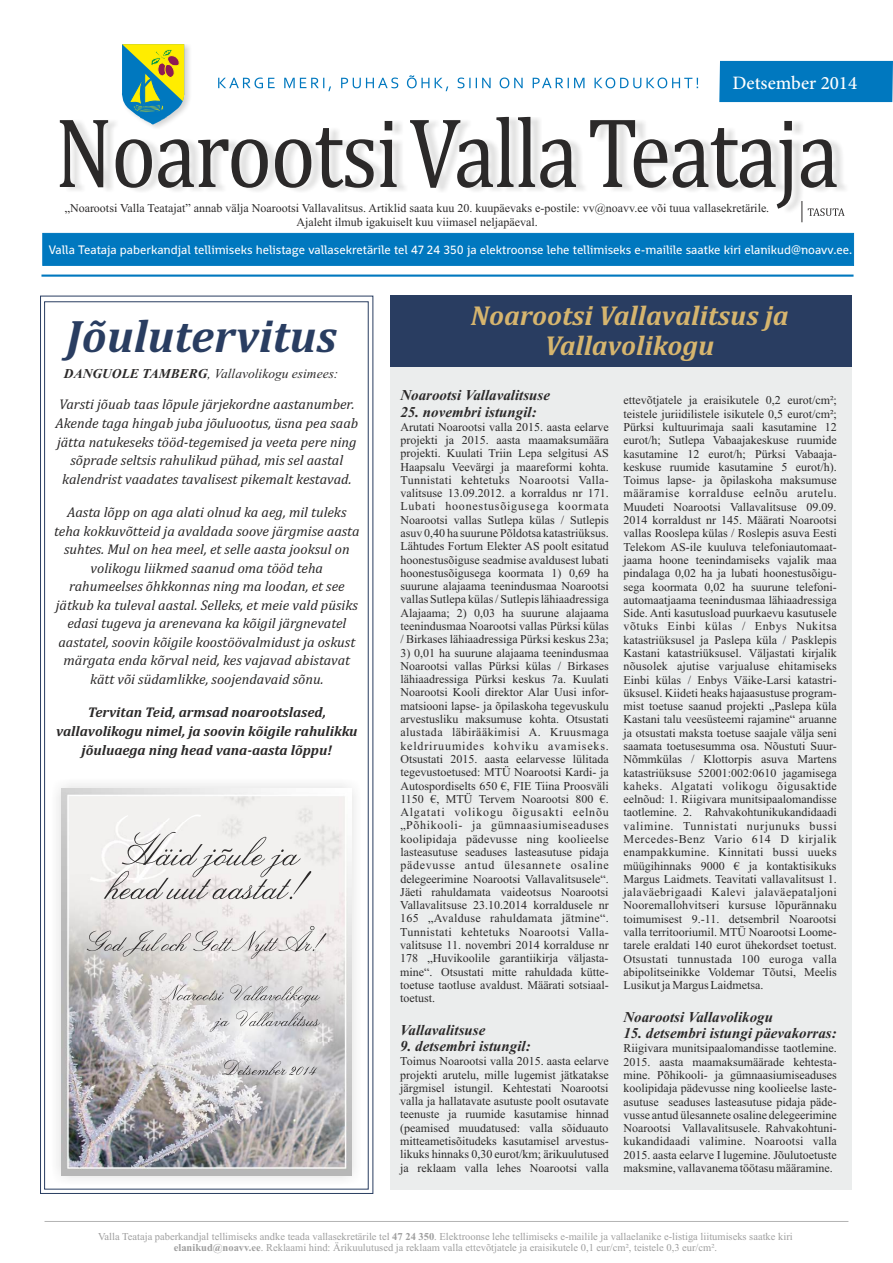
<style>
.page{position:relative;width:893px;height:1263px;background:#fff}
.page>*{position:absolute;margin:0;border:0;box-sizing:border-box;transform-origin:0 0}
.t1{font:italic 700 46.2px "Cambria";color:#293d61}
.t2{font:italic 700 27.75px/29.5px "Cambria";color:#d6b56e;text-align:center}
.t3{font:500 18.9px "Minion Pro";color:#fff}
.t4{font:italic 700 15px "Times New Roman";color:#2b2929}
.t5{font:italic 14.25px/18.6px "Cambria";color:#2b2929;text-align:center}
.t6{font:italic 700 14.25px/18.6px "Cambria";color:#2b2929;text-align:center}
.t7{font:italic 13.5px "Times New Roman";color:#2b2929}
.t8{font:12.3px "Shanti";color:#fff}
.t9{font:12px/13.4px "Times New Roman";color:#2b2929;text-align:justify}
.t10{font:10.5px/11.7px "Times New Roman";color:#9e9e9e;text-align:center}
.s1{font-weight:700}
</style>
<div class="page">
<div style="left:42px;top:233px;width:812px;height:33px;background:#0078bf"></div>
<div style="left:390px;top:367px;width:462px;height:823px;background:#ebeded"></div>
<div style="left:390px;top:296px;width:462px;height:71px;background:#293d61"></div>
<svg style="left:122px;top:44px;width:63px;height:73px;background:#7fac6d"></svg>
<svg style="left:218px;top:75px;width:480px;height:16px"></svg>
<svg style="left:60px;top:117px;width:777px;height:92px"></svg>
<div style="left:719px;top:61px;width:174px;height:41px;background:#0078bf"></div>
<svg style="left:802px;top:201px;width:43px;height:21px"></svg>
<hr style="left:41px;top:275px;width:812px;height:2px;background:#0078bf">
<hr style="left:45px;top:1221px;width:803px;height:1px;background:#b3b3b3">
<img style="left:57px;top:784px;width:298px;height:395px">
<img style="left:62px;top:789px;width:289px;height:386px">
<img style="left:75px;top:823px;width:260px;height:218px">
<svg style="left:87px;top:926px;width:239px;height:33px;background:#d6d3d1"></svg>
<svg style="left:160px;top:984px;width:160px;height:48px;background:#d1d0d1"></svg>
<svg style="left:90px;top:814px;width:221px;height:85px"></svg>
<svg style="left:222px;top:1060px;width:95px;height:15px"></svg>
<h3 class="t3" style="left:732px;top:75px;width:126px">Detsember 2014</h3>
<p class="t9" style="left:65px;top:203px;width:706px;text-align:center">„Noarootsi Valla Teatajat” annab välja Noarootsi Vallavalitsus. Artiklid saata kuu 20. kuupäevaks e-postile: vv@noavv.ee või tuua vallasekretärile.<br>Ajaleht ilmub igakuiselt kuu viimasel neljapäeval.</p>
<p class="t8" style="left:49px;top:242px;width:805px">Valla Teataja paberkandjal tellimiseks helistage vallasekretärile tel 47 24 350 ja elektroonse lehe tellimiseks e-mailile saatke kiri elanikud@noavv.ee.</p>
<h1 class="t1" style="left:67px;top:316px;width:272px">Jõulutervitus</h1>
<p class="t5" style="left:55px;top:396px;width:304px">Varsti jõuab taas lõpule järjekordne aastanumber.<br>Akende taga hingab juba jõuluootus, üsna pea saab jätta natukeseks tööd-tegemised ja veeta pere ning sõprade seltsis rahulikud pühad, mis sel aastal kalendrist vaadates tavalisest pikemalt kestavad.</p>
<p class="t5" style="left:54px;top:504px;width:307px">Aasta lõpp on aga alati olnud ka aeg, mil tuleks teha kokkuvõtteid ja avaldada soove järgmise aasta suhtes. Mul on hea meel, et selle aasta jooksul on volikogu liikmed saanud oma tööd teha rahumeelses õhkkonnas ning ma loodan, et see jätkub ka tuleval aastal. Selleks, et meie vald püsiks edasi tugeva ja arenevana ka kõigil järgnevatel aastatel, soovin kõigile koostöövalmidust ja oskust märgata enda kõrval neid, kes vajavad abistavat kätt või südamlikke, soojendavaid sõnu.</p>
<p class="t6" style="left:56px;top:704px;width:303px">Tervitan Teid, armsad noarootslased, vallavolikogu nimel, ja soovin kõigile rahulikku jõuluaega ning head vana-aasta lõppu!</p>
<p class="t7" style="left:64px;top:368px;width:276px"><span class="s1">DANGUOLE TAMBERG</span>, Vallavolikogu esimees:</p>
<h2 class="t2" style="left:471px;top:303px;width:319px">Noarootsi Vallavalitsus ja<br>Vallavolikogu</h2>
<p class="t4" style="left:400px;top:390px;width:151px">Noarootsi Vallavalitsuse</p>
<p class="t4" style="left:400px;top:407px;width:138px">25. novembri istungil:</p>
<p class="t9" style="left:400px;top:421px;width:210px">Arutati Noarootsi valla 2015. aasta eelarve projekti ja 2015. aasta maamaksumäära projekti. Kuulati Triin Lepa selgitusi AS Haapsalu Veevärgi ja maareformi kohta.<br>Tunnistati kehtetuks Noarootsi Valla&shy;valitsuse 13.09.2012. a korraldus nr 171.<br>Lubati hoonestusõigusega koormata Noarootsi vallas Sutlepa külas / Sutlepis asuv 0,40 ha suurune Põldotsa katastriüksus.<br>Lähtudes Fortum Elekter AS poolt esitatud hoonestusõiguse seadmise avaldusest lubati hoonestusõigusega koormata 1) 0,69 ha suurune alajaama teenindusmaa Noarootsi vallas Sutlepa külas / Sutlepis lähiaadressiga Alajaama; 2) 0,03 ha suurune alajaama teenindusmaa Noarootsi vallas Pürksi külas / Birkases lähiaadressiga Pürksi keskus 23a;</p>
<p class="t9" style="left:400px;top:647px;width:210px">3) 0,01 ha suurune alajaama teenindusmaa Noarootsi vallas Pürksi külas / Birkases lähiaadressiga Pürksi keskus 7a. Kuulati Noarootsi Kooli direktor Alar Uusi infor&shy;matsiooni lapse- ja õpilaskoha tegevuskulu arvestusliku maksumuse kohta. Otsustati alustada läbirääkimisi A. Kruusmaga keldriruumides kohviku avamiseks.<br>Otsustati 2015. aasta eelarvesse lülitada tegevustoetused: MTÜ Noarootsi Kardi- ja Autospordiselts 650 €, FIE Tiina Proosväli 1150 €, MTÜ Tervem Noarootsi 800 €.<br>Algatati volikogu õigusakti eelnõu „Põhikooli- ja gümnaasiumiseaduses koolipidaja pädevusse ning koolieelse lasteasutuse seaduses lasteasutuse pidaja pädevusse antud ülesannete osaline delegeerimine Noarootsi Vallavalitsusele“.<br>Jäeti rahuldamata vaideotsus Noarootsi Vallavalitsuse 23.10.2014 korraldusele nr 165 „Avalduse rahuldamata jätmine“.<br>Tunnistati kehtetuks Noarootsi Valla&shy;valitsuse 11. novembri 2014 korralduse nr 178 „Huvikoolile garantiikirja väljasta&shy;mine“. Otsustati mitte rahuldada kütte&shy;toetuse taotluse avaldust. Määrati sotsiaal&shy;toetust.</p>
<p class="t4" style="left:400px;top:1024px;width:87px">Vallavalitsuse</p>
<p class="t4" style="left:400px;top:1041px;width:132px">9. detsembri istungil:</p>
<p class="t9" style="left:400px;top:1056px;width:210px">Toimus Noarootsi valla 2015. aasta eelarve projekti arutelu, mille lugemist jätkatakse järgmisel istungil. Kehtestati Noarootsi valla ja hallatavate asutuste poolt osutavate teenuste ja ruumide kasutamise hinnad (peamised muudatused: valla sõiduauto mitteametisõitudeks kasutamisel arvestus&shy;likuks hinnaks 0,30 eurot/km; ärikuulutused ja reklaam valla lehes Noarootsi valla</p>
<p class="t9" style="left:623px;top:395px;width:215px">ettevõtjatele ja eraisikutele 0,2 eurot/cm²; teistele juriidilistele isikutele 0,5 eurot/cm²; Pürksi kultuurimaja saali kasutamine 12 eurot/h; Sutlepa Vabaajakeskuse ruumide kasutamine 12 eurot/h; Pürksi Vabaaja&shy;keskuse ruumide kasutamine 5 eurot/h).<br>Toimus lapse- ja õpilaskoha maksumuse määramise korralduse eelnõu arutelu.<br>Muudeti Noarootsi Vallavalitsuse 09.09.<br>2014 korraldust nr 145. Määrati Noarootsi vallas Rooslepa külas / Roslepis asuva Eesti Telekom AS-ile kuuluva telefoniautomaat&shy;jaama hoone teenindamiseks vajalik maa pindalaga 0,02 ha ja lubati hoonestusõigu&shy;sega koormata 0,02 ha suurune telefoni&shy;automaatjaama teenindusmaa lähiaadressiga Side. Anti kasutusload puurkaevu kasutusele võtuks Einbi külas / Enbys Nukitsa katastriüksusel ja Paslepa küla / Pasklepis Kastani katastriüksusel. Väljastati kirjalik nõusolek ajutise varjualuse ehitamiseks Einbi külas / Enbys Väike-Larsi katastri&shy;üksusel. Kiideti heaks hajaasustuse program&shy;mist toetuse saanud projekti „Paslepa küla Kastani talu veesüsteemi rajamine“ aruanne ja otsustati maksta toetuse saajale välja seni saamata toetusesumma osa. Nõustuti Suur-Nõmmkülas / Klottorpis asuva Martens katastriüksuse 52001:002:0610 jagamisega kaheks. Algatati volikogu õigusaktide eelnõud: 1. Riigivara munitsipaalomandisse taotlemine. 2. Rahvakohtunikukandidaadi valimine. Tunnistati nurjunuks bussi Mercedes-Benz Vario 614 D kirjalik enampakkumine. Kinnitati bussi uueks müügihinnaks 9000 € ja kontaktisikuks Margus Laidmets. Teavitati vallavalitsust 1. jalaväebrigaadi Kalevi jalaväepataljoni Nooremallohvitseri kursuse lõpurännaku toimumisest 9.-11. detsembril Noarootsi valla territooriumil. MTÜ Noarootsi Loome&shy;tarele eraldati 140 eurot ühekordset toetust.<br>Otsustati tunnustada 100 euroga valla abipolitseinikke Voldemar Tõutsi, Meelis Lusikut ja Margus Laidmetsa.</p>
<p class="t4" style="left:623px;top:1012px;width:151px">Noarootsi Vallavolikogu</p>
<p class="t4" style="left:623px;top:1028px;width:215px">15. detsembri istungi päevakorras:</p>
<p class="t9" style="left:623px;top:1043px;width:215px">Riigivara munitsipaalomandisse taotlemine.<br>2015. aasta maamaksumäärade kehtesta&shy;mine. Põhikooli- ja gümnaasiumiseaduses koolipidaja pädevusse ning koolieelse laste&shy;asutuse seaduses lasteasutuse pidaja päde&shy;vusse antud ülesannete osaline delegeerimine Noarootsi Vallavalitsusele. Rahvakohtuni&shy;kukandidaadi valimine. Noarootsi valla 2015. aasta eelarve I lugemine. Jõulutoetuste maksmine, vallavanema töötasu määramine.</p>
<p class="t10" style="left:98px;top:1231px;width:696px">Valla Teataja paberkandjal tellimiseks andke teada vallasekretärile tel <span class="s1">47 24 350</span>. Elektroonse lehe tellimiseks e-mailile ja vallaelanike e-listiga liitumiseks saatke kiri <span class="s1">elanikud@noavv.ee</span>. Reklaami hind: Ärikuulutused ja reklaam valla ettevõtjatele ja eraisikutele 0,1 eur/cm², teistele 0,3 eur/cm².</p>
</div>
